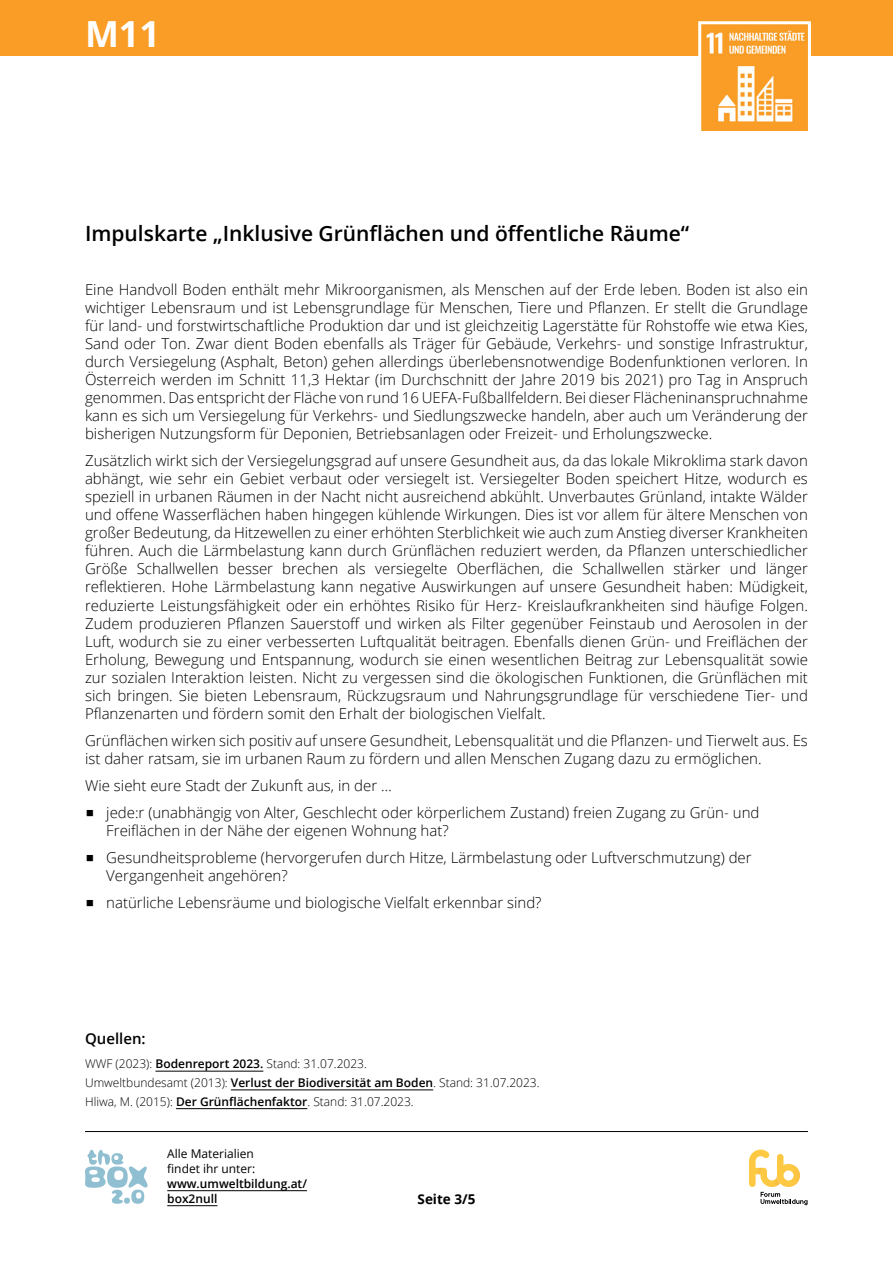
<style>
.page{position:relative;width:893px;height:1263px;background:#fff}
.page>*{position:absolute;margin:0;border:0;box-sizing:border-box;transform-origin:0 0}
.t1{font:700 36px "Open Sans";color:#fff}
.t2{font:600 21px "Open Sans";color:#000}
.t3{font:300 15px/18px "Open Sans";color:#000}
.t4{font:600 15px "Open Sans";color:#000}
.t5{font:700 13.5px "Open Sans";color:#000}
.t6{font:300 12px/18.8px "Open Sans";color:#000}
.t7{font:12px/15px "Open Sans";color:#000}
.t8{font:600 12px/15px "Open Sans";color:#000}
.s1{font-weight:600}
</style>
<div class="page">
<div style="left:0;top:0;width:893px;height:55px;background:#f99d26"></div>
<hr style="left:167px;top:1190px;width:140px;height:1px;background:#000">
<hr style="left:167px;top:1205px;width:50px;height:1px;background:#000">
<svg style="left:749px;top:1149px;width:59px;height:56px"></svg>
<svg style="left:85px;top:1150px;width:63px;height:54px"></svg>
<hr style="left:85px;top:1131px;width:723px;height:1px;background:#000">
<img style="left:702px;top:30px;width:105px;height:100px">
<div style="left:698px;top:21px;width:113px;height:113px;border:3px solid #fff"></div>
<hr style="left:155px;top:1071px;width:108px;height:1px;background:#000">
<hr style="left:231px;top:1090px;width:202px;height:1px;background:#000">
<hr style="left:176px;top:1108px;width:131px;height:1px;background:#000">
<h1 class="t1" style="left:85px;top:8px;width:77px">M11</h1>
<h2 class="t2" style="left:85px;top:219px;width:606px">Impulskarte „Inklusive Grünflächen und öffentliche Räume“</h2>
<p class="t3" style="left:85px;top:281px;width:724px;text-align:justify">Eine Handvoll Boden enthält mehr Mikroorganismen, als Menschen auf der Erde leben. Boden ist also ein wichtiger Lebensraum und ist Lebensgrundlage für Menschen, Tiere und Pflanzen. Er stellt die Grundlage für land- und forstwirtschaftliche Produktion dar und ist gleichzeitig Lagerstätte für Rohstoffe wie etwa Kies, Sand oder Ton. Zwar dient Boden ebenfalls als Träger für Gebäude, Verkehrs- und sonstige Infrastruktur, durch Versiegelung (Asphalt, Beton) gehen allerdings überlebensnotwendige Bodenfunktionen verloren. In Österreich werden im Schnitt 11,3 Hektar (im Durchschnitt der Jahre 2019 bis 2021) pro Tag in Anspruch genommen. Das entspricht der Fläche von rund 16 UEFA-Fußballfeldern. Bei dieser Flächeninanspruchnahme kann es sich um Versiegelung für Verkehrs- und Siedlungszwecke handeln, aber auch um Veränderung der bisherigen Nutzungsform für Deponien, Betriebsanlagen oder Freizeit- und Erholungszwecke.</p>
<p class="t3" style="left:85px;top:452px;width:724px;text-align:justify">Zusätzlich wirkt sich der Versiegelungsgrad auf unsere Gesundheit aus, da das lokale Mikroklima stark davon abhängt, wie sehr ein Gebiet verbaut oder versiegelt ist. Versiegelter Boden speichert Hitze, wodurch es speziell in urbanen Räumen in der Nacht nicht ausreichend abkühlt. Unverbautes Grünland, intakte Wälder und offene Wasserflächen haben hingegen kühlende Wirkungen. Dies ist vor allem für ältere Menschen von großer Bedeutung, da Hitzewellen zu einer erhöhten Sterblichkeit wie auch zum Anstieg diverser Krankheiten führen. Auch die Lärmbelastung kann durch Grünflächen reduziert werden, da Pflanzen unterschiedlicher Größe Schallwellen besser brechen als versiegelte Oberflächen, die Schallwellen stärker und länger reflektieren. Hohe Lärmbelastung kann negative Auswirkungen auf unsere Gesundheit haben: Müdigkeit, reduzierte Leistungsfähigkeit oder ein erhöhtes Risiko für Herz- Kreislaufkrankheiten sind häufige Folgen.<br>Zudem produzieren Pflanzen Sauerstoff und wirken als Filter gegenüber Feinstaub und Aerosolen in der Luft, wodurch sie zu einer verbesserten Luftqualität beitragen. Ebenfalls dienen Grün- und Freiflächen der Erholung, Bewegung und Entspannung, wodurch sie einen wesentlichen Beitrag zur Lebensqualität sowie zur sozialen Interaktion leisten. Nicht zu vergessen sind die ökologischen Funktionen, die Grünflächen mit sich bringen. Sie bieten Lebensraum, Rückzugsraum und Nahrungsgrundlage für verschiedene Tier- und Pflanzenarten und fördern somit den Erhalt der biologischen Vielfalt.</p>
<p class="t3" style="left:85px;top:731px;width:724px">Grünflächen wirken sich positiv auf unsere Gesundheit, Lebensqualität und die Pflanzen- und Tierwelt aus. Es ist daher ratsam, sie im urbanen Raum zu fördern und allen Menschen Zugang dazu zu ermöglichen.</p>
<p class="t3" style="left:85px;top:771px;width:676px;line-height:27px">Wie sieht eure Stadt der Zukunft aus, in der …<br>◼ jede:r (unabhängig von Alter, Geschlecht oder körperlichem Zustand) freien Zugang zu Grün- und</p>
<p class="t3" style="left:85px;top:816px;width:668px;line-height:27px;text-indent:21px">Freiflächen in der Nähe der eigenen Wohnung hat?<br>◼ Gesundheitsprobleme (hervorgerufen durch Hitze, Lärmbelastung oder Luftverschmutzung) der</p>
<p class="t3" style="left:85px;top:861px;width:458px;line-height:27px;text-indent:21px">Vergangenheit angehören?<br>◼ natürliche Lebensräume und biologische Vielfalt erkennbar sind?</p>
<p class="t4" style="left:85px;top:1028px;width:62px">Quellen:</p>
<p class="t6" style="left:85px;top:1054px;width:456px">WWF (2023): <span class="s1">Bodenreport 2023.</span> Stand: 31.07.2023.<br>Umweltbundesamt (2013): <span class="s1">Verlust der Biodiversität am Boden</span>. Stand: 31.07.2023.<br>Hliwa, M. (2015): <span class="s1">Der Grünflächenfaktor</span>. Stand: 31.07.2023.</p>
<p class="t7" style="left:167px;top:1145px;width:90px">Alle Materialien findet ihr unter:</p>
<p class="t8" style="left:167px;top:1175px;width:141px">www.umweltbildung.at/ box2null</p>
<p class="t5" style="left:418px;top:1189px;width:59px">Seite 3/5</p>
</div>
